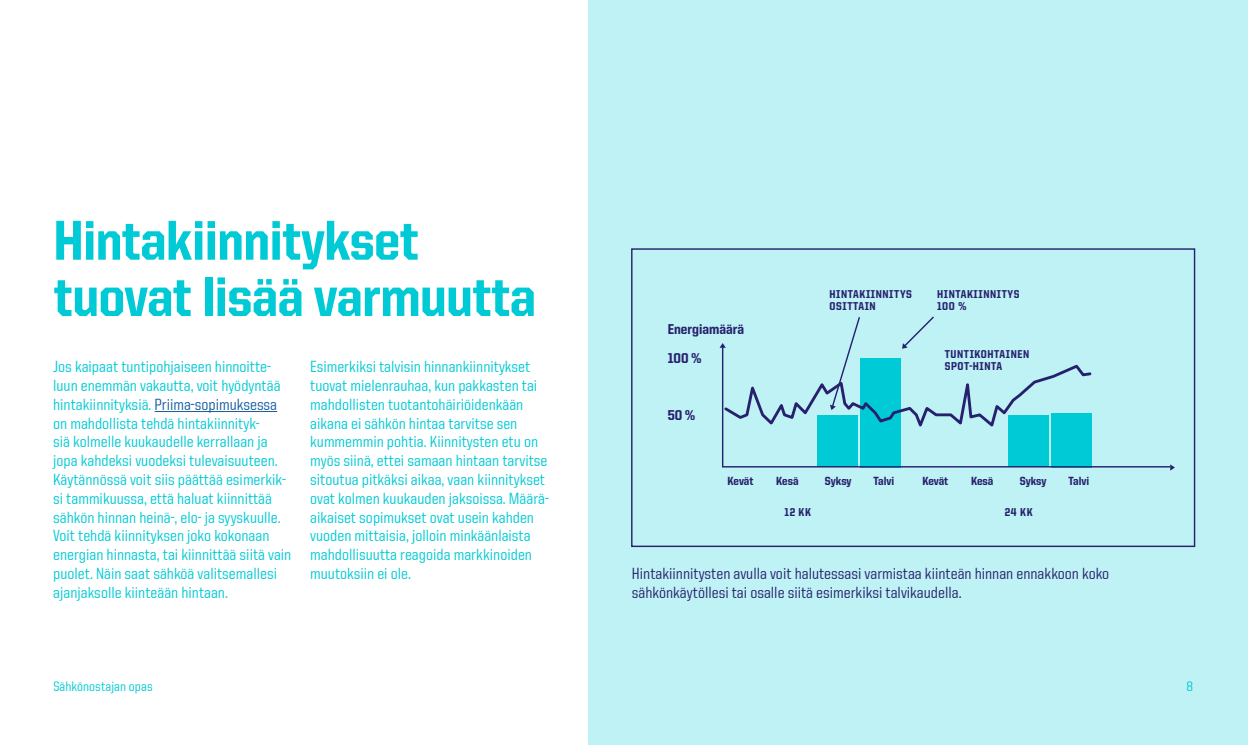
<style>
.page{position:relative;width:1248px;height:745px;background:#fff}
.page>*{position:absolute;margin:0;border:0;box-sizing:border-box;transform-origin:0 0}
.OTSIKKO{font:800 56.25px "United Sans Semi Cond";letter-spacing:-.01em;color:#00cad5}
.LEIPIS{font:500 16.25px/18.8px "United Sans Semi Cond";color:#00cad5}
.LEIPIS-2{font:500 16.25px/18.8px "United Sans Semi Cond";color:#27216d}
.LEIPIS-3{font:800 14.25px "United Sans Semi Cond";color:#27216d}
.t1{font:500 13.75px "United Sans Semi Cond";letter-spacing:.005em;color:#00cad5}
.LEIPIS-4{font:800 11.88px "United Sans Semi Cond";color:#27216d}
.LEIPIS-5{font:800 11.5px/12.1px "United Sans Semi Cond";letter-spacing:.05em;color:#27216d}
.s1{color:#175d9e}
</style>
<div class="page">
<div style="left:588px;top:0;width:659px;height:744px;background:#bff2f5"></div>
<hr style="left:155px;top:411px;width:122px;height:1px;background:#175d9e">
<svg style="left:722px;top:432px;width:448px;height:36px"></svg>
<svg style="left:1170px;top:464px;width:4px;height:6px"></svg>
<svg style="left:719px;top:316px;width:373px;height:116px"></svg>
<div style="left:631px;top:248px;width:564px;height:298px;border:1px solid #27216d"></div>
<p class="OTSIKKO" style="left:53px;top:210px;width:367px">Hintakiinnitykset</p>
<p class="OTSIKKO" style="left:53px;top:266px;width:484px">tuovat lisää varmuutta</p>
<p class="LEIPIS" style="left:53px;top:357px;width:240px">Jos kaipaat tuntipohjaiseen hinnoitte&shy;luun enemmän vakautta, voit hyödyntää hintakiinnityksiä. <span class="s1">Priima-sopimuksessa </span>on mahdollista tehdä hintakiinnityk-<br>siä kolmelle kuukaudelle kerrallaan ja jopa kahdeksi vuodeksi tulevaisuuteen.<br>Käytännössä voit siis päättää esimerkik&shy;si tammikuussa, että haluat kiinnittää sähkön hinnan heinä-, elo- ja syyskuulle.<br>Voit tehdä kiinnityksen joko kokonaan energian hinnasta, tai kiinnittää siitä vain puolet. Näin saat sähköä valitsemallesi ajanjaksolle kiinteään hintaan.</p>
<p class="LEIPIS" style="left:310px;top:357px;width:240px">Esimerkiksi talvisin hinnankiinnitykset tuovat mielenrauhaa, kun pakkasten tai mahdollisten tuotantohäiriöidenkään aikana ei sähkön hintaa tarvitse sen kummemmin pohtia. Kiinnitysten etu on myös siinä, ettei samaan hintaan tarvitse sitoutua pitkäksi aikaa, vaan kiinnitykset ovat kolmen kuukauden jaksoissa. Määrä&shy;aikaiset sopimukset ovat usein kahden vuoden mittaisia, jolloin minkäänlaista mahdollisuutta reagoida markkinoiden muutoksiin ei ole.</p>
<p class="LEIPIS-3" style="left:667px;top:322px;width:78px">Energiamäärä</p>
<p class="LEIPIS-3" style="left:667px;top:350px;width:35px">100 %</p>
<p class="LEIPIS-3" style="left:667px;top:407px;width:29px">50 %</p>
<p class="LEIPIS-5" style="left:829px;top:287px;width:84px">HINTAKIINNITYS<br>OSITTAIN</p>
<p class="LEIPIS-5" style="left:937px;top:287px;width:84px">HINTAKIINNITYS<br>100 %</p>
<p class="LEIPIS-5" style="left:944px;top:347px;width:86px">TUNTIKOHTAINEN<br>SPOT-HINTA</p>
<p class="LEIPIS-4" style="left:727px;top:474px;width:28px">Kevät</p>
<p class="LEIPIS-4" style="left:776px;top:474px;width:24px">Kesä</p>
<p class="LEIPIS-4" style="left:824px;top:474px;width:28px">Syksy</p>
<p class="LEIPIS-4" style="left:873px;top:474px;width:22px">Talvi</p>
<p class="LEIPIS-4" style="left:922px;top:474px;width:28px">Kevät</p>
<p class="LEIPIS-4" style="left:970px;top:474px;width:24px">Kesä</p>
<p class="LEIPIS-4" style="left:1019px;top:474px;width:28px">Syksy</p>
<p class="LEIPIS-4" style="left:1068px;top:474px;width:22px">Talvi</p>
<p class="LEIPIS-5" style="left:784px;top:506px;width:28px">12 KK</p>
<p class="LEIPIS-5" style="left:1004px;top:506px;width:29px">24 KK</p>
<p class="LEIPIS-2" style="left:632px;top:563px;width:479px">Hintakiinnitysten avulla voit halutessasi varmistaa kiinteän hinnan ennakkoon koko sähkönkäytöllesi tai osalle siitä esimerkiksi talvikaudella.</p>
<p class="t1" style="left:53px;top:679px;width:101px">Sähkönostajan opas</p>
<p class="t1" style="left:1186px;top:679px;width:8px">8</p>
</div>
